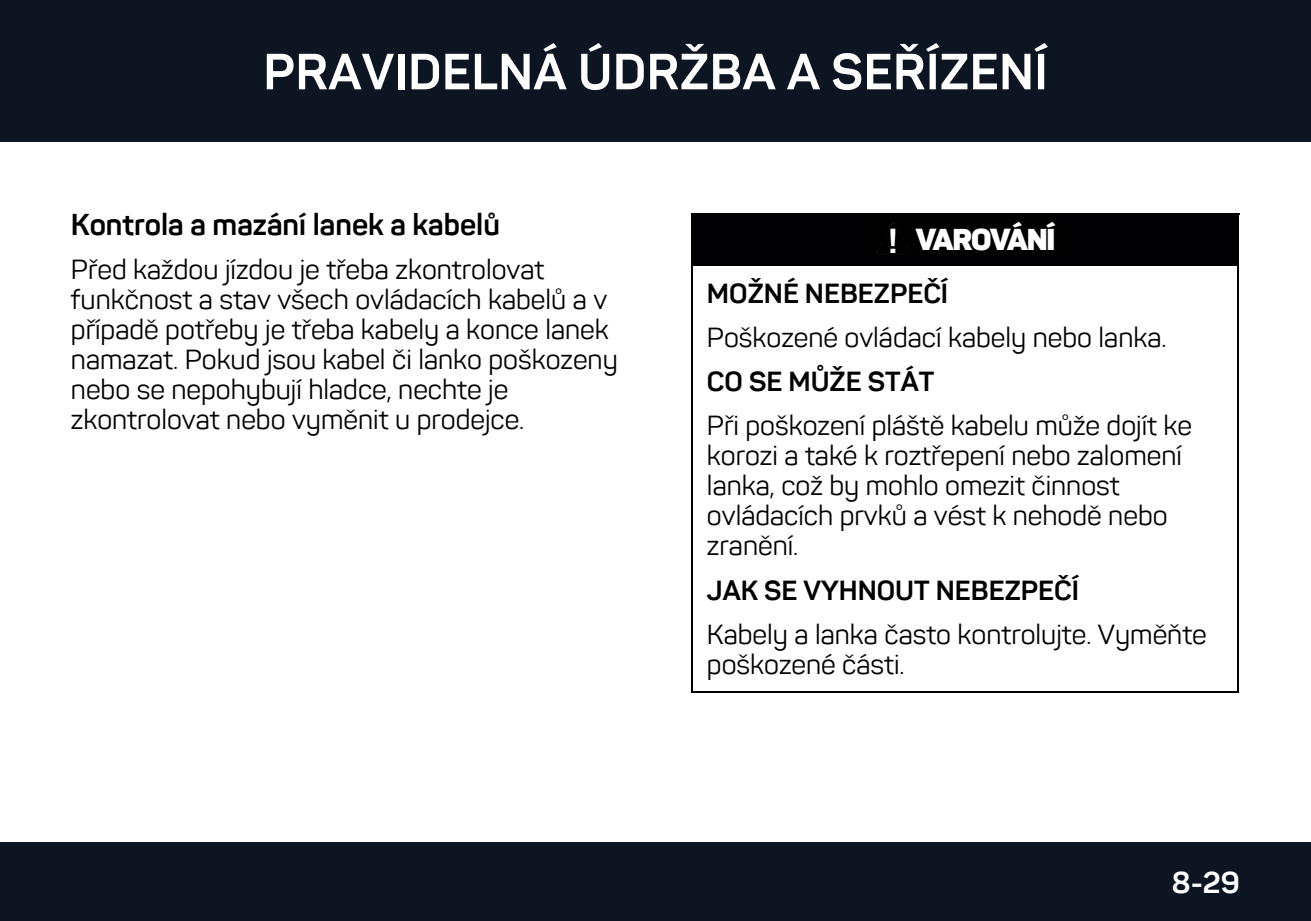
<style>
.page{position:relative;width:1311px;height:921px;background:#fff}
.page>*{position:absolute;margin:0;border:0;box-sizing:border-box;transform-origin:0 0}
.t1{font:700 50px "Sahar";letter-spacing:.01em;color:#fff}
.t2{font:700 30px "Sahar";color:#000001}
.t3{font:900 30px "Sahar";letter-spacing:-.035em;color:#fff}
.t4{font:700 30px "Sahar";color:#fff}
.t5{font:27.5px/30px "Sahar";color:#000001}
.t6{font:700 27.5px "Sahar";color:#000001}
.s1{font-family:"Lucida Grande";font-weight:700;font-size:33.75px}
</style>
<div class="page">
<div style="left:0;top:842px;width:1311px;height:79px;background:#0d1523"></div>
<div style="left:0;top:0;width:1311px;height:142px;background:#0d1523"></div>
<div style="left:693px;top:215px;width:544px;height:49px;background:#000003"></div>
<svg style="left:876px;top:223px;width:32px;height:32px"></svg>
<hr style="left:693px;top:264px;width:545px;height:1px;background:#000001">
<hr style="left:691px;top:213px;width:2px;height:479px;background:#000001">
<hr style="left:692px;top:690px;width:546px;height:2px;background:#000001">
<hr style="left:1237px;top:213px;width:2px;height:479px;background:#000001">
<hr style="left:693px;top:213px;width:546px;height:2px;background:#000001">
<h1 class="t1" style="left:263px;top:52px;width:786px">PRAVIDELNÁ ÚDRŽBA A SEŘÍZENÍ</h1>
<p class="t2" style="left:71px;top:213px;width:430px">Kontrola a mazání lanek a kabelů</p>
<p class="t5" style="left:71px;top:257px;width:548px">Před každou jízdou je třeba zkontrolovat funkčnost a stav všech ovládacích kabelů a v případě potřeby je třeba kabely a konce lanek namazat. Pokud jsou kabel či lanko poškozeny nebo se nepohybují hladce, nechte je zkontrolovat nebo vyměnit u prodejce.</p>
<p class="t3" style="left:887px;top:228px;width:169px"><span class="s1">!</span> VAROVÁNÍ</p>
<p class="t6" style="left:707px;top:282px;width:243px">MOŽNÉ NEBEZPEČÍ</p>
<p class="t5" style="left:707px;top:325px;width:461px">Poškozené ovládací kabely nebo lanka.</p>
<p class="t6" style="left:707px;top:371px;width:229px">CO SE MŮŽE STÁT</p>
<p class="t5" style="left:707px;top:414px;width:487px">Při poškození pláště kabelu může dojít ke korozi a také k roztřepení nebo zalomení lanka, což by mohlo omezit činnost ovládacích prvků a vést k nehodě nebo zranění.</p>
<p class="t6" style="left:707px;top:579px;width:373px">JAK SE VYHNOUT NEBEZPEČÍ</p>
<p class="t5" style="left:707px;top:622px;width:501px">Kabely a lanka často kontrolujte. Vyměňte poškozené části.</p>
<p class="t4" style="left:1172px;top:870px;width:69px">8-29</p>
</div>
